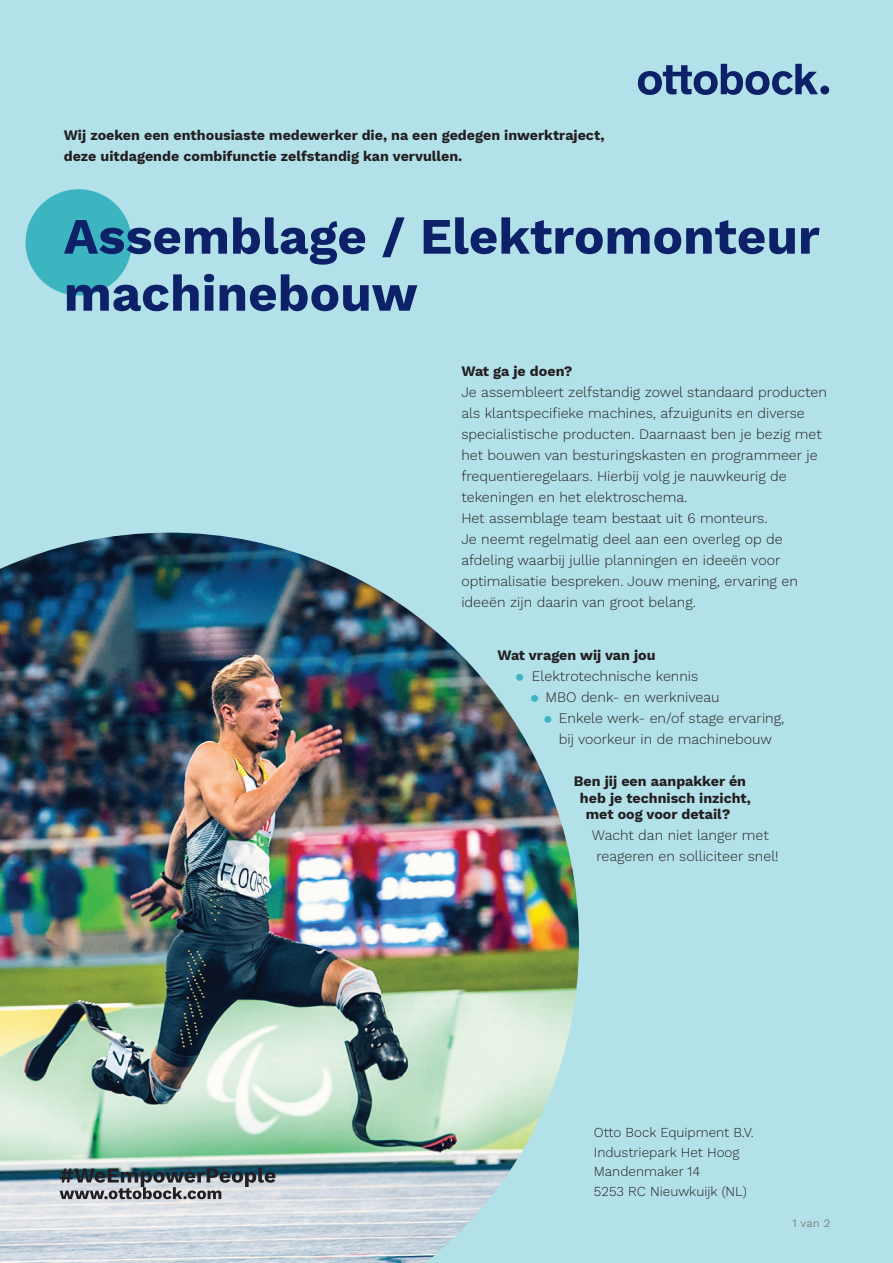
<style>
.page{position:relative;width:893px;height:1263px;background:#b3e1e9}
.page>*{position:absolute;margin:0;border:0;box-sizing:border-box;transform-origin:0 0}
.t1{font:700 51px/57px "Work Sans";color:#0d2169}
.t2{font:300 14.25px/21px "Work Sans";color:#231f20}
.t3{font:700 14.25px/21px "Work Sans";color:#231f20}
.t4{font:300 13.5px/19.5px "Work Sans";color:#231f20}
.t5{font:11.25px "Work Sans";color:#808285}
.s1{color:#3cb5c1}
</style>
<div class="page">
<img style="left:0;top:533px;width:579px;height:730px">
<div style="left:26px;top:189px;width:106px;height:107px;background:#3cb5c1;border-radius:50%"></div>
<svg style="left:60px;top:1167px;width:215px;height:32px;background:#78848a"></svg>
<div style="left:820px;top:86px;width:9px;height:8px;background:#0d2169;border-radius:50%"></div>
<svg style="left:638px;top:64px;width:180px;height:31px"></svg>
<p class="t3" style="left:64px;top:124px;width:542px">Wij zoeken een enthousiaste medewerker die, na een gedegen inwerktraject, deze uitdagende combifunctie zelfstandig kan vervullen.</p>
<h1 class="t1" style="left:64px;top:206px;width:758px">Assemblage / Elektromonteur machinebouw</h1>
<p class="t3" style="left:461px;top:360px;width:113px">Wat ga je doen?</p>
<p class="t2" style="left:461px;top:381px;width:367px">Je assembleert zelfstandig zowel standaard producten als klantspecifieke machines, afzuigunits en diverse specialistische producten. Daarnaast ben je bezig met het bouwen van besturingskasten en programmeer je frequentieregelaars. Hierbij volg je nauwkeurig de tekeningen en het elektroschema.<br>Het assemblage team bestaat uit 6 monteurs.<br>Je neemt regelmatig deel aan een overleg op de afdeling waarbij jullie planningen en ideeën voor optimalisatie bespreken. Jouw mening, ervaring en ideeën zijn daarin van groot belang.</p>
<p class="t3" style="left:497px;top:644px;width:160px">Wat vragen wij van jou</p>
<p class="t2" style="left:515px;top:666px;width:185px"><span class="s1">⚫</span> Elektrotechnische kennis</p>
<p class="t2" style="left:530px;top:687px;width:191px"><span class="s1">⚫</span> MBO denk- en werkniveau</p>
<p class="t2" style="left:544px;top:708px;width:242px"><span class="s1">⚫</span> Enkele werk- en/of stage ervaring,</p>
<p class="t2" style="left:559px;top:729px;width:215px">bij voorkeur in de machinebouw</p>
<p class="t3" style="left:574px;top:770px;width:174px">Ben jij een aanpakker én</p>
<p class="t3" style="left:580px;top:787px;width:173px">heb je technisch inzicht,</p>
<p class="t3" style="left:586px;top:803px;width:146px">met oog voor detail?</p>
<p class="t2" style="left:596px;top:825px;width:184px;text-indent:-5px">Wacht dan niet langer met reageren en solliciteer snel!</p>
<p class="t4" style="left:594px;top:1122px;width:161px">Otto Bock Equipment B.V.<br>Industriepark Het Hoog<br>Mandenmaker 14<br>5253 RC Nieuwkuijk (NL)</p>
<p class="t5" style="left:792px;top:1215px;width:39px">1 van 2</p>
</div>
